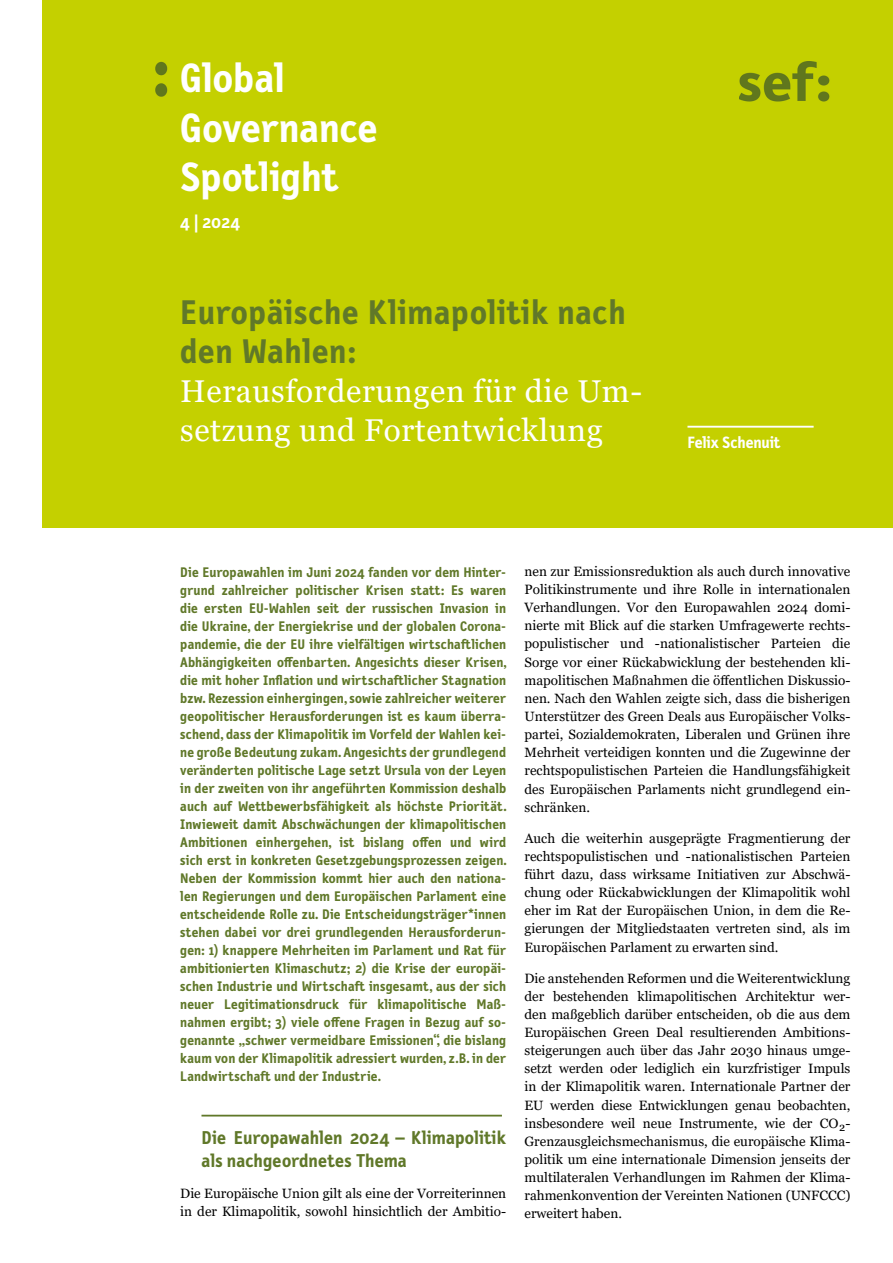
<style>
.page{position:relative;width:893px;height:1263px;background:#fff}
.page>*{position:absolute;margin:0;border:0;box-sizing:border-box;transform-origin:0 0}
.t1{font:700 41.25px "Letter Gothic Text OT";color:#fff}
.t2{font:700 34.5px/39px "Letter Gothic Text OT";letter-spacing:.02em;color:#607829}
.t3{font:31.5px/39px "Georgia";letter-spacing:.02em;color:#fff}
.GGS_Überschrift{font:700 18.75px/23px "Letter Gothic Text OT";letter-spacing:.005em;color:#607829}
.t4{font:700 18px "Letter Gothic Text OT";color:#fff}
.t5{font:700 16.5px "Letter Gothic Text OT";letter-spacing:-.01em;color:#fff}
.GGS_Vorspann{font:700 14.1px/18px "Letter Gothic Text OT";letter-spacing:.01em;color:#607829;text-align:justify}
.Fließneu{font:13.5px/18.1px "Georgia";color:#000;text-align:justify}
</style>
<div class="page">
<div style="left:43px;top:0;width:850px;height:527px;background:#c4d000"></div>
<img style="left:740px;top:62px;width:90px;height:40px">
<img style="left:155px;top:61px;width:13px;height:36px">
<hr style="left:201px;top:1115px;width:301px;height:1px;background:#607829">
<hr style="left:687px;top:426px;width:127px;height:2px;background:#fff">
<p class="t1" style="left:180px;top:53px;width:106px">Global</p>
<p class="t1" style="left:180px;top:103px;width:199px">Governance</p>
<p class="t1" style="left:180px;top:152px;width:160px">Spotlight</p>
<p class="t4" style="left:180px;top:211px;width:61px">4 | 2024</p>
<p class="t2" style="left:180px;top:293px;width:447px">Europäische Klimapolitik nach den Wahlen:</p>
<p class="t3" style="left:180px;top:372px;width:463px">Herausforderungen für die Um&shy;setzung und Fortentwicklung</p>
<p class="t5" style="left:687px;top:432px;width:95px">Felix Schenuit</p>
<p class="GGS_Vorspann" style="left:180px;top:563px;width:328px">Die Europawahlen im Juni 2024 fanden vor dem Hinter&shy;grund zahlreicher politischer Krisen statt: Es waren die ersten EU-Wahlen seit der russischen Invasion in die Ukraine, der Energiekrise und der globalen Corona&shy;pandemie, die der EU ihre vielfältigen wirtschaftlichen Abhängigkeiten offenbarten. Angesichts dieser Krisen, die mit hoher Inflation und wirtschaftlicher Stagnation bzw. Rezession einhergingen, sowie zahlreicher weiterer geopolitischer Herausforderungen ist es kaum überra&shy;schend, dass der Klimapolitik im Vorfeld der Wahlen kei&shy;ne große Bedeutung zukam. Angesichts der grundlegend veränderten politische Lage setzt Ursula von der Leyen in der zweiten von ihr angeführten Kommission deshalb auch auf Wettbewerbsfähigkeit als höchste Priorität.<br>Inwieweit damit Abschwächungen der klimapolitischen Ambitionen einhergehen, ist bislang offen und wird sich erst in konkreten Gesetzgebungsprozessen zeigen.<br>Neben der Kommission kommt hier auch den nationa&shy;len Regierungen und dem Europäischen Parlament eine entscheidende Rolle zu. Die Entscheidungsträger*innen stehen dabei vor drei grundlegenden Herausforderun&shy;gen: 1) knappere Mehrheiten im Parlament und Rat für ambitionierten Klimaschutz; 2) die Krise der europäi&shy;schen Industrie und Wirtschaft insgesamt, aus der sich neuer Legitimationsdruck für klimapolitische Maß&shy;nahmen ergibt; 3) viele offene Fragen in Bezug auf so&shy;genannte „schwer vermeidbare Emissionen“, die bislang kaum von der Klimapolitik adressiert wurden, z.B. in der Landwirtschaft und der Industrie.</p>
<p class="GGS_Überschrift" style="left:201px;top:1126px;width:306px">Die Europawahlen 2024 – Klimapolitik als nachgeordnetes Thema</p>
<p class="Fließneu" style="left:180px;top:1184px;width:327px">Die Europäische Union gilt als eine der Vorreiterinnen in der Klimapolitik, sowohl hinsichtlich der Ambitio-</p>
<p class="Fließneu" style="left:524px;top:562px;width:327px">nen zur Emissionsreduktion als auch durch innovative Politikinstrumente und ihre Rolle in internationalen Verhandlungen. Vor den Europawahlen 2024 domi&shy;nierte mit Blick auf die starken Umfragewerte rechts&shy;populistischer und -nationalistischer Parteien die Sorge vor einer Rückabwicklung der bestehenden kli&shy;mapolitischen Maßnahmen die öffentlichen Diskussio&shy;nen. Nach den Wahlen zeigte sich, dass die bisherigen Unterstützer des Green Deals aus Europäischer Volks&shy;partei, Sozialdemokraten, Liberalen und Grünen ihre Mehrheit verteidigen konnten und die Zugewinne der rechtspopulistischen Parteien die Handlungsfähigkeit des Europäischen Parlaments nicht grundlegend ein&shy;schränken.</p>
<p class="Fließneu" style="left:524px;top:829px;width:327px">Auch die weiterhin ausgeprägte Fragmentierung der rechtspopulistischen und -nationalistischen Parteien führt dazu, dass wirksame Initiativen zur Abschwä&shy;chung oder Rückabwicklungen der Klimapolitik wohl eher im Rat der Europäischen Union, in dem die Re&shy;gierungen der Mitgliedstaaten vertreten sind, als im Europäischen Parlament zu erwarten sind.</p>
<p class="Fließneu" style="left:524px;top:969px;width:327px">Die anstehenden Reformen und die Weiterentwicklung der bestehenden klimapolitischen Architektur wer&shy;den maßgeblich darüber entscheiden, ob die aus dem Europäischen Green Deal resultierenden Ambitions&shy;steigerungen auch über das Jahr 2030 hinaus umge&shy;setzt werden oder lediglich ein kurzfristiger Impuls in der Klimapolitik waren. Internationale Partner der EU werden diese Entwicklungen genau beobachten, insbesondere weil neue Instrumente, wie der CO₂- Grenzausgleichsmechanismus, die europäische Klima&shy;politik um eine internationale Dimension jenseits der multilateralen Verhandlungen im Rahmen der Klima&shy;rahmenkonvention der Vereinten Nationen (UNFCCC) erweitert haben.</p>
</div>
